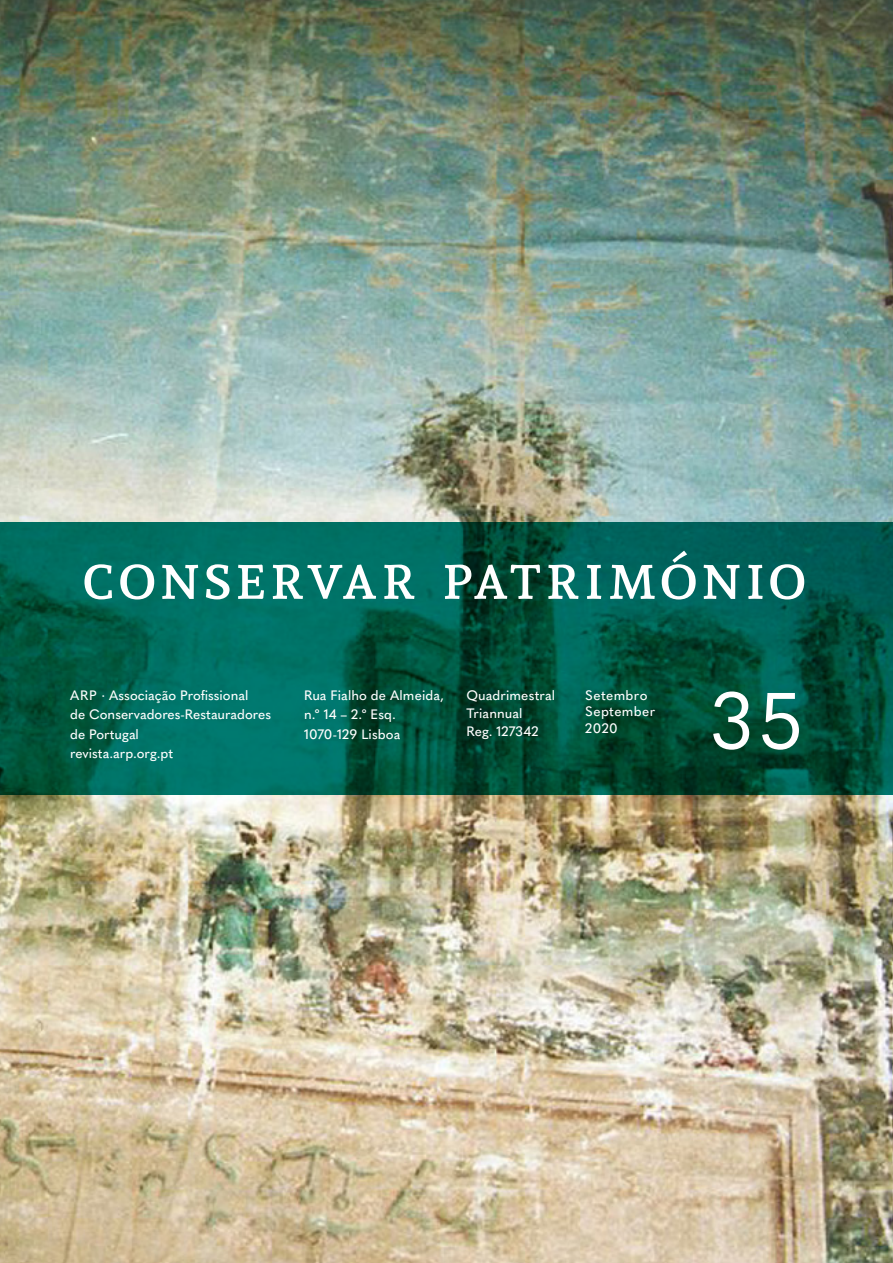
<style>
.page{position:relative;width:893px;height:1263px;background:#fff}
.page>*{position:absolute;margin:0;border:0;box-sizing:border-box;transform-origin:0 0}
.t1{font:78px "Quasimoda";color:#fff}
.t2{font:500 13.5px/19.5px "Quasimoda";letter-spacing:.005em;color:#fff}
.t3{font:500 13.5px/16.5px "Quasimoda";letter-spacing:.03em;color:#fff}
.s1{font-style:inherit}
</style>
<div class="page">
<img style="left:0;top:0;width:893px;height:1263px">
<svg style="left:0;top:522px;width:893px;height:272px;background:#005b4a"></svg>
<svg style="left:84px;top:564px;width:330px;height:35px"></svg>
<svg style="left:445px;top:551px;width:359px;height:48px"></svg>
<p class="t2" style="left:70px;top:684px;width:202px"><span class="s1">ARP</span> · Associação Profissional<br>de Conservadores-Restauradores de Portugal<br>revista.arp.org.pt</p>
<p class="t2" style="left:304px;top:684px;width:141px">Rua Fialho de Almeida, n.º 14 – 2.º Esq.<br>1070-129 Lisboa</p>
<p class="t2" style="left:466px;top:685px;width:90px;line-height:18px">Quadrimestral<br>Triannual<br>Reg. 127342</p>
<p class="t3" style="left:585px;top:685px;width:72px">Setembro<br>September<br>2020</p>
<h1 class="t1" style="left:711px;top:661px;width:93px">35</h1>
</div>
